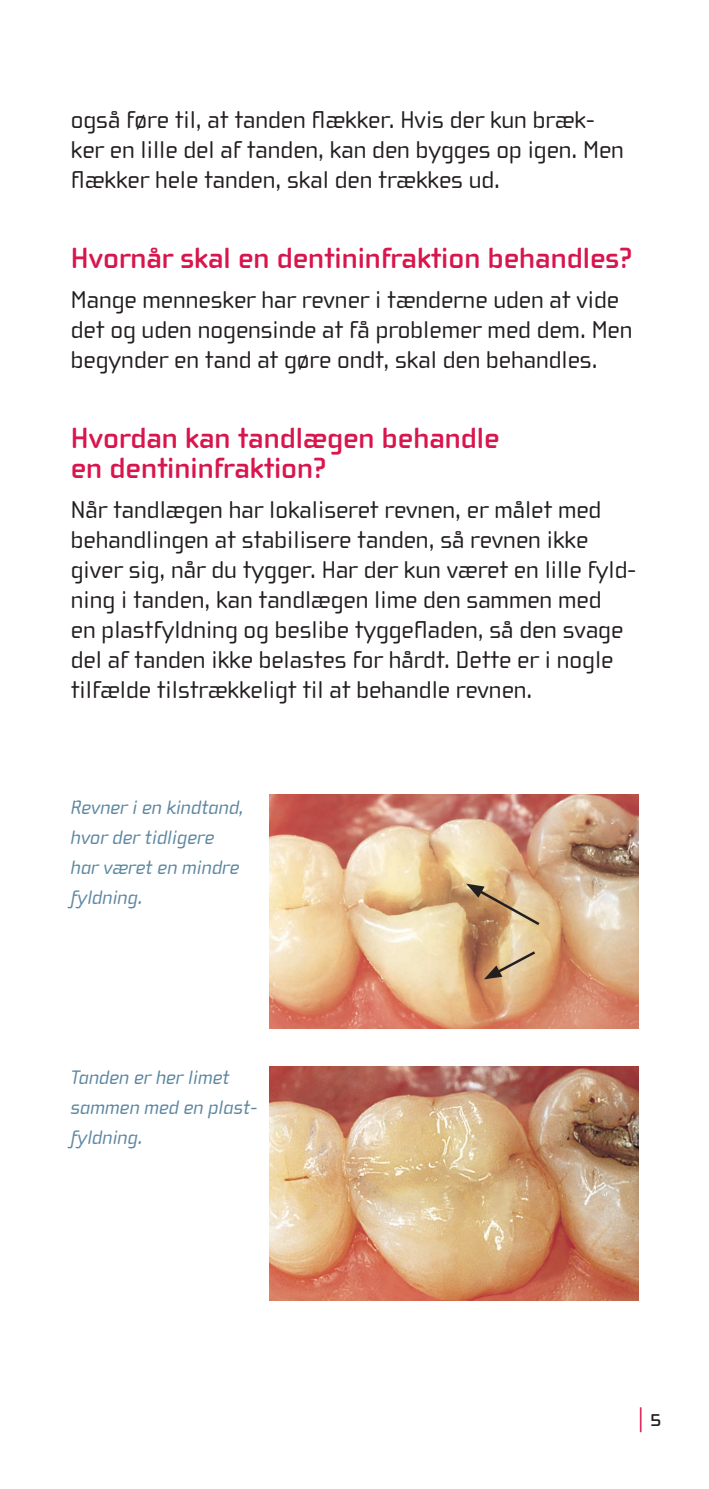
<style>
.page{position:relative;width:709px;height:1489px;background:#fff}
.page>*{position:absolute;margin:0;border:0;box-sizing:border-box;transform-origin:0 0}
.mellem{font:700 30px/30px "Cholla Wide OT";color:#d8154d}
.tekst{font:25px/30px "Cholla Wide OT";color:#231f20}
.t1{font:25px "Cholla Unicase OT";color:#d8154d}
.billedtekst{font:italic 20px/30px "Cholla Wide OT";color:#5c87a1}
.s1{color:#231f20}
</style>
<div class="page">
<img style="left:269px;top:794px;width:369px;height:234px">
<img style="left:269px;top:1066px;width:369px;height:234px">
<svg style="left:466px;top:883px;width:76px;height:44px;background:#c39f76"></svg>
<svg style="left:484px;top:949px;width:54px;height:30px;background:#c5a780"></svg>
<p class="tekst" style="left:71px;top:105px;width:554px">også føre til, at tanden flækker. Hvis der kun bræk&shy;ker en lille del af tanden, kan den bygges op igen. Men flækker hele tanden, skal den trækkes ud.</p>
<p class="mellem" style="left:71px;top:243px;width:563px">Hvornår skal en dentininfraktion behandles?</p>
<p class="tekst" style="left:71px;top:285px;width:563px">Mange mennesker har revner i tænderne uden at vide det og uden nogensinde at få problemer med dem. Men begynder en tand at gøre ondt, skal den behandles.</p>
<p class="mellem" style="left:71px;top:423px;width:430px">Hvordan kan tandlægen behandle en dentininfraktion?</p>
<p class="tekst" style="left:71px;top:495px;width:566px">Når tandlægen har lokaliseret revnen, er målet med behandlingen at stabilisere tanden, så revnen ikke giver sig, når du tygger. Har der kun været en lille fyld&shy;ning i tanden, kan tandlægen lime den sammen med<br>en plastfyldning og beslibe tyggefladen, så den svage del af tanden ikke belastes for hårdt. Dette er i nogle tilfælde tilstrækkeligt til at behandle revnen.</p>
<p class="billedtekst" style="left:71px;top:792px;width:174px">Revner i en kindtand, hvor der tidligere har været en mindre fyldning.</p>
<p class="billedtekst" style="left:71px;top:1062px;width:188px">Tanden er her limet sammen med en plast&shy;fyldning.</p>
<p class="t1" style="left:638px;top:1403px;width:26px">| <span class="s1">5</span></p>
</div>
